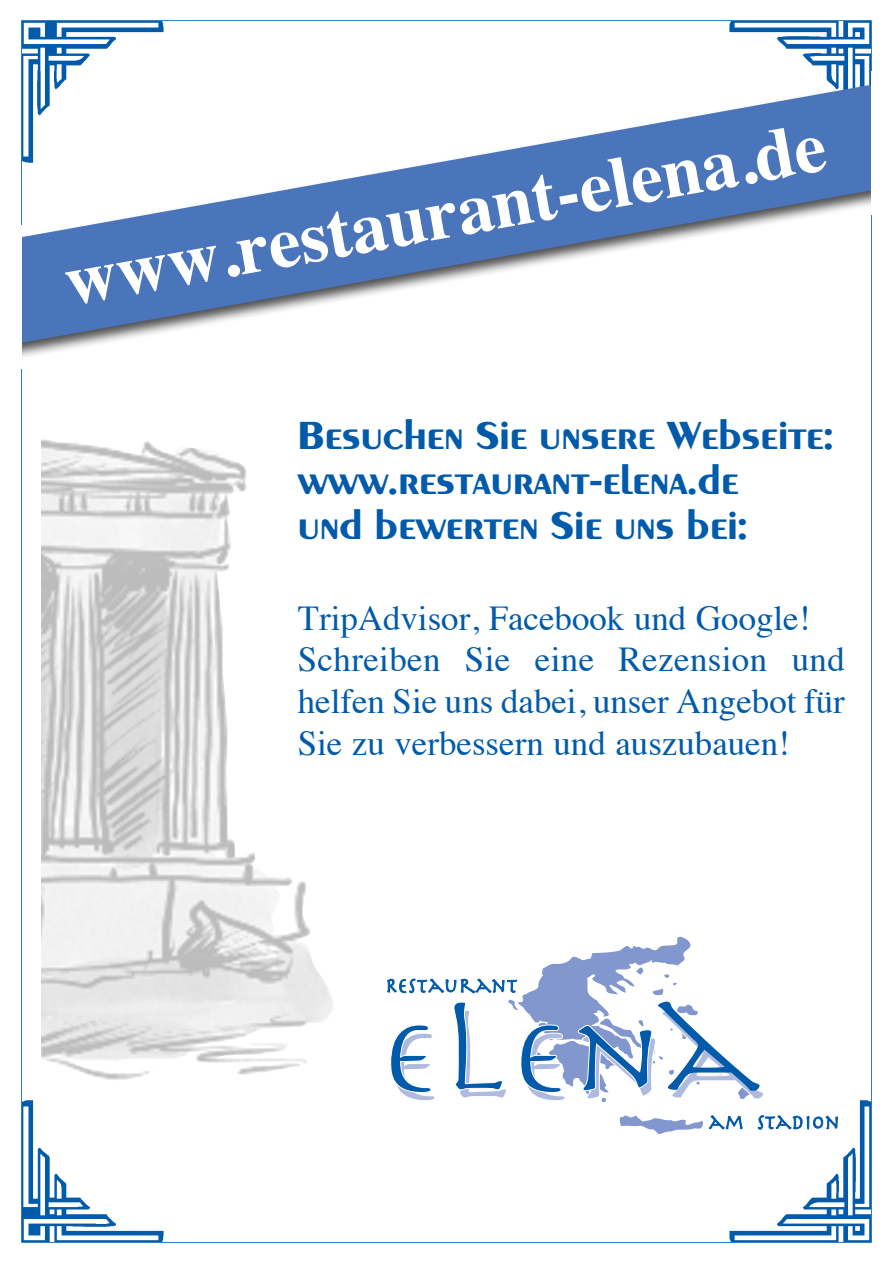
<style>
.page{position:relative;width:893px;height:1263px;background:#fff}
.page>*{position:absolute;margin:0;border:0;box-sizing:border-box;transform-origin:0 0}
.t1{font:700 72px "Times";color:#fff}
.t2{font:700 37.65px/45.3px "Grey Hound";color:#015aaa}
.t3{font:34.95px/41.8px "Times";color:#015aaa}
</style>
<div class="page">
<img style="left:21px;top:20px;width:851px;height:1223px">
<img style="left:42px;top:387px;width:1px;height:701px">
<div style="left:0;top:69px;width:893px;height:303px;background:#fff"></div>
<svg style="left:21px;top:81px;width:851px;height:266px"></svg>
<svg style="left:21px;top:108px;width:851px;height:205px"></svg>
<div style="left:388px;top:936px;width:450px;height:198px;background:#fff"></div>
<svg style="left:620px;top:1115px;width:218px;height:19px"></svg>
<svg style="left:388px;top:936px;width:376px;height:166px"></svg>
<p class="t1" style="left:53px;top:212px;width:773px;rotate:-10deg">www.restaurant-elena.de</p>
<p class="t2" style="left:298px;top:413px;width:537px">Besuchen Sie unsere Webseite: www.restaurant-elena.de<br>und bewerten Sie uns bei:</p>
<p class="t3" style="left:298px;top:594px;width:549px">TripAdvisor, Facebook und Google!<br>Schreiben Sie eine Rezension und helfen Sie uns dabei, unser Angebot für Sie zu verbessern und auszubauen!</p>
</div>
